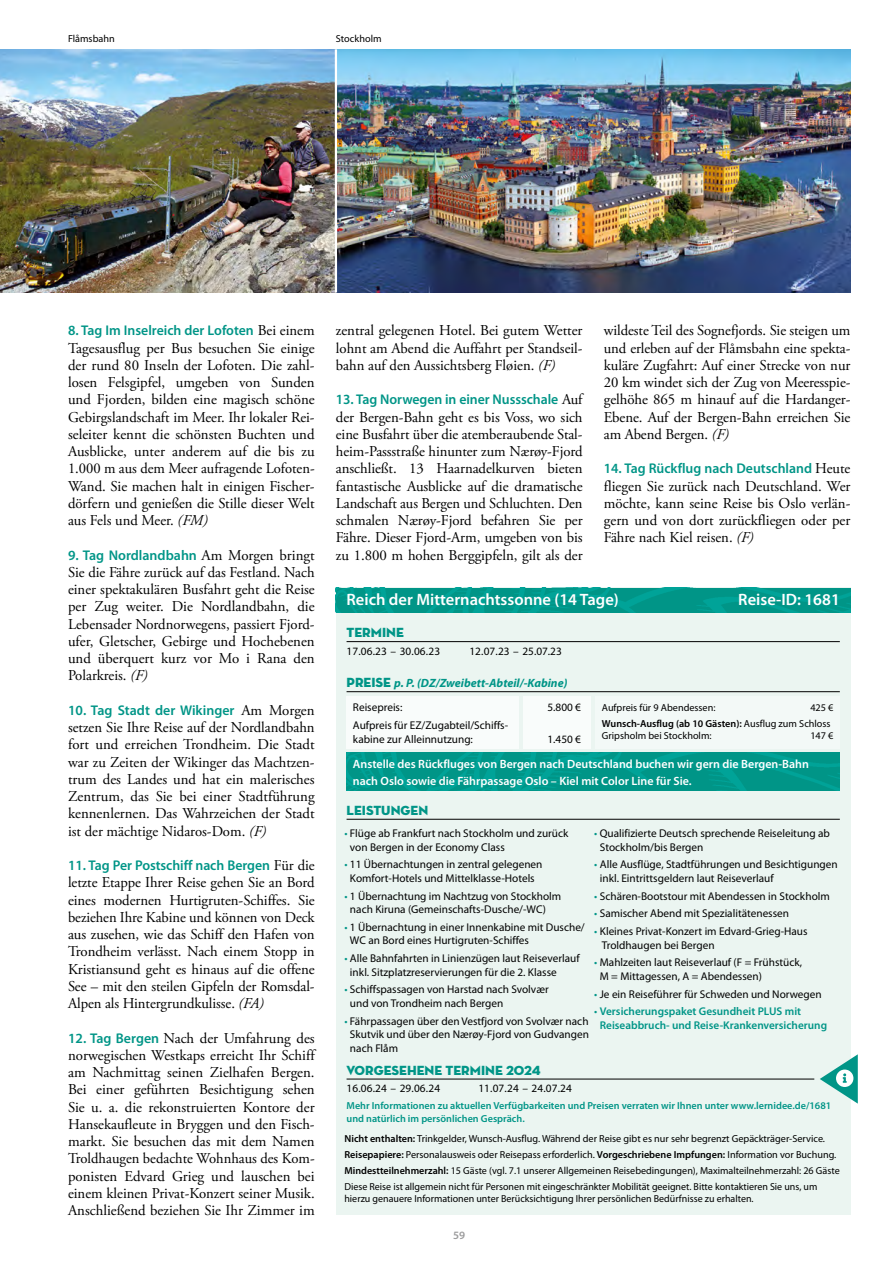
<style>
.page{position:relative;width:893px;height:1263px;background:#fff}
.page>*{position:absolute;margin:0;border:0;box-sizing:border-box;transform-origin:0 0}
.t1{font:600 16.5px "Myriad Pro";color:#fff}
.t2{font:15px/17.2px "Adobe Garamond Pro";color:#000;text-align:justify}
.t3{font:600 14.1px "Myriad Pro";color:#009587}
.t4{font:13.5px "Neutra Disp Titling";color:#009587}
.t5{font:600 12px/16.5px "Myriad Pro";color:#fff}
.t6{font:italic 700 12px "Myriad Pro";color:#009587}
.t7{font:11.25px/13.5px "Myriad Pro";color:#000}
.t8{font:600 11.25px/13.5px "Myriad Pro";color:#009587}
.t9{font:600 11.25px "Myriad Pro";color:#9c9c9d}
.t10{font:10.2px/16.2px "Myriad Pro";color:#000}
.t11{font:600 10.2px/12.3px "Myriad Pro";color:#009587}
.t12{font:600 10.2px/16.2px "Myriad Pro";color:#000;text-align:right}
.s1{font-family:"Adobe Garamond Pro";font-weight:400;font-size:15px;color:#000}
.s2{font-style:italic}
.s3{font-family:"Myriad Pro";font-weight:600;font-size:14.1px;color:#009587}
.s4{font-family:"Neutra Disp Titling";font-weight:400;font-style:normal;font-size:13.5px}
.s5{font-weight:400}
.s6{color:#009587}
.s7{font-weight:600}
</style>
<div class="page">
<div style="left:336px;top:588px;width:514px;height:627px;background:#ebf5f1"></div>
<img style="left:336px;top:588px;width:514px;height:24px">
<div style="left:347px;top:696px;width:172px;height:53px;background:#f9fcfb"></div>
<div style="left:524px;top:696px;width:67px;height:53px;background:#f9fcfb"></div>
<hr style="left:347px;top:819px;width:493px;height:1px;background:#000">
<div style="left:595px;top:696px;width:245px;height:53px;background:#f3f9f7"></div>
<img style="left:0;top:49px;width:850px;height:243px">
<hr style="left:335px;top:49px;width:2px;height:243px;background:#fff">
<img style="left:347px;top:753px;width:493px;height:38px">
<hr style="left:347px;top:1079px;width:467px;height:1px;background:#000">
<svg style="left:820px;top:1054px;width:38px;height:49px"></svg>
<hr style="left:347px;top:641px;width:493px;height:1px;background:#000">
<hr style="left:347px;top:691px;width:493px;height:1px;background:#000">
<p class="t10" style="left:68px;top:31px;width:48px">Flåmsbahn</p>
<p class="t10" style="left:336px;top:31px;width:47px">Stockholm</p>
<p class="t3" style="left:68px;top:323px;width:248px">8. Tag Im Inselreich der Lofoten <span class="s1">Bei einem</span></p>
<p class="t2" style="left:68px;top:340px;width:248px">Tagesausflug per Bus besuchen Sie einige der rund 80 Inseln der Lofoten. Die zahl&shy;losen Felsgipfel, umgeben von Sunden und Fjorden, bilden eine magisch schöne Gebirgslandschaft im Meer. Ihr lokaler Rei&shy;seleiter kennt die schönsten Buchten und Ausblicke, unter anderem auf die bis zu 1.000 m aus dem Meer aufragende Lofoten-Wand. Sie machen halt in einigen Fischer&shy;dörfern und genießen die Stille dieser Welt aus Fels und Meer. <span class="s2">(FM)</span></p>
<p class="t3" style="left:68px;top:547px;width:248px">9. Tag Nordlandbahn <span class="s1">Am Morgen bringt</span></p>
<p class="t2" style="left:68px;top:564px;width:248px">Sie die Fähre zurück auf das Festland. Nach einer spektakulären Busfahrt geht die Reise per Zug weiter. Die Nordlandbahn, die Lebensader Nordnorwegens, passiert Fjord&shy;ufer, Gletscher, Gebirge und Hochebenen und überquert kurz vor Mo i Rana den Polarkreis. <span class="s2">(F)</span></p>
<p class="t3" style="left:68px;top:702px;width:248px">10. Tag Stadt der Wikinger <span class="s1">Am Morgen</span></p>
<p class="t2" style="left:68px;top:719px;width:248px">setzen Sie Ihre Reise auf der Nordlandbahn fort und erreichen Trondheim. Die Stadt war zu Zeiten der Wikinger das Machtzen&shy;trum des Landes und hat ein malerisches Zentrum, das Sie bei einer Stadtführung kennenlernen. Das Wahrzeichen der Stadt ist der mächtige Nidaros-Dom. <span class="s2">(F)</span></p>
<p class="t3" style="left:68px;top:858px;width:248px">11. Tag Per Postschiff nach Bergen <span class="s1">Für die</span></p>
<p class="t2" style="left:68px;top:874px;width:248px">letzte Etappe Ihrer Reise gehen Sie an Bord eines modernen Hurtigruten-Schiffes. Sie beziehen Ihre Kabine und können von Deck aus zusehen, wie das Schiff den Hafen von Trondheim verlässt. Nach einem Stopp in Kristiansund geht es hinaus auf die offene See – mit den steilen Gipfeln der Romsdal-Alpen als Hintergrundkulisse. <span class="s2">(FA)</span></p>
<p class="t2" style="left:68px;top:1030px;width:248px"><span class="s3">12. Tag Bergen</span> Nach der Umfahrung des norwegischen Westkaps erreicht Ihr Schiff am Nachmittag seinen Zielhafen Bergen.<br>Bei einer geführten Besichtigung sehen Sie u. a. die rekonstruierten Kontore der Hansekaufleute in Bryggen und den Fisch&shy;markt. Sie besuchen das mit dem Namen Troldhaugen bedachte Wohnhaus des Kom&shy;ponisten Edvard Grieg und lauschen bei einem kleinen Privat-Konzert seiner Musik.<br>Anschließend beziehen Sie Ihr Zimmer im</p>
<p class="t2" style="left:336px;top:322px;width:248px">zentral gelegenen Hotel. Bei gutem Wetter lohnt am Abend die Auffahrt per Standseil&shy;bahn auf den Aussichtsberg Fløien. <span class="s2">(F)</span></p>
<p class="t3" style="left:336px;top:392px;width:248px">13. Tag Norwegen in einer Nussschale <span class="s1">Auf</span></p>
<p class="t2" style="left:336px;top:409px;width:248px">der Bergen-Bahn geht es bis Voss, wo sich eine Busfahrt über die atemberaubende Stal&shy;heim-Passstraße hinunter zum Nærøy-Fjord anschließt. 13 Haarnadelkurven bieten fantastische Ausblicke auf die dramatische Landschaft aus Bergen und Schluchten. Den schmalen Nærøy-Fjord befahren Sie per Fähre. Dieser Fjord-Arm, umgeben von bis zu 1.800 m hohen Berggipfeln, gilt als der</p>
<p class="t2" style="left:604px;top:322px;width:248px">wildeste Teil des Sognefjords. Sie steigen um und erleben auf der Flåmsbahn eine spekta&shy;kuläre Zugfahrt: Auf einer Strecke von nur 20 km windet sich der Zug von Meeresspie&shy;gelhöhe 865 m hinauf auf die Hardanger-Ebene. Auf der Bergen-Bahn erreichen Sie am Abend Bergen. <span class="s2">(F)</span></p>
<p class="t3" style="left:604px;top:461px;width:248px">14. Tag Rückflug nach Deutschland <span class="s1">Heute</span></p>
<p class="t2" style="left:604px;top:478px;width:248px">fliegen Sie zurück nach Deutschland. Wer möchte, kann seine Reise bis Oslo verlän&shy;gern und von dort zurückfliegen oder per Fähre nach Kiel reisen. <span class="s2">(F)</span></p>
<p class="t1" style="left:347px;top:590px;width:274px">Reich der Mitternachtssonne (14 Tage)</p>
<p class="t4" style="left:347px;top:624px;width:59px">TERMINE</p>
<p class="t7" style="left:347px;top:644px;width:95px">17.06.23 – 30.06.23</p>
<p class="t7" style="left:469px;top:644px;width:94px">12.07.23 – 25.07.23</p>
<p class="t6" style="left:347px;top:676px;width:222px"><span class="s4">PREISE</span> p. P. (DZ/Zweibett-Abteil/-Kabine)</p>
<p class="t1" style="left:738px;top:590px;width:103px">Reise-ID: 1681</p>
<p class="t7" style="left:353px;top:699px;width:157px;line-height:17.7px">Reisepreis:<br>Aufpreis für EZ/Zugabteil/Schiffs-</p>
<p class="t7" style="left:353px;top:732px;width:122px">kabine zur Alleinnutzung:</p>
<p class="t7" style="left:547px;top:701px;width:35px">5.800 €</p>
<p class="t7" style="left:547px;top:732px;width:35px">1.450 €</p>
<p class="t10" style="left:602px;top:699px;width:115px">Aufpreis für 9 Abendessen:</p>
<p class="t12" style="left:602px;top:699px;width:233px"><span class="s5">425 €<br></span>Wunsch-Ausflug (ab 10 Gästen): <span class="s5">Ausflug zum Schloss</span></p>
<p class="t10" style="left:602px;top:728px;width:111px">Gripsholm bei Stockholm:</p>
<p class="t10" style="left:810px;top:728px;width:25px">147 €</p>
<p class="t5" style="left:353px;top:756px;width:458px">Anstelle des Rückfluges von Bergen nach Deutschland buchen wir gern die Bergen-Bahn nach Oslo sowie die Fährpassage Oslo – Kiel mit Color Line für Sie.</p>
<p class="t4" style="left:347px;top:802px;width:83px">LEISTUNGEN</p>
<p class="t7" style="left:350px;top:827px;width:220px;text-indent:-6px"><span class="s6">•</span> Flüge ab Frankfurt nach Stockholm und zurück von Bergen in der Economy Class</p>
<p class="t7" style="left:344px;top:858px;width:200px;text-align:center"><span class="s6">•</span> 11 Übernachtungen in zentral gelegenen<br>Komfort-Hotels und Mittelklasse-Hotels</p>
<p class="t7" style="left:350px;top:889px;width:213px;text-indent:-6px"><span class="s6">•</span> 1 Übernachtung im Nachtzug von Stockholm nach Kiruna (Gemeinschafts-Dusche/-WC)</p>
<p class="t7" style="left:350px;top:920px;width:236px;text-indent:-6px"><span class="s6">•</span> 1 Übernachtung in einer Innenkabine mit Dusche/<br>WC an Bord eines Hurtigruten-Schiffes</p>
<p class="t7" style="left:350px;top:952px;width:231px;text-indent:-6px"><span class="s6">•</span> Alle Bahnfahrten in Linienzügen laut Reiseverlauf inkl. Sitzplatzreservierungen für die 2. Klasse</p>
<p class="t7" style="left:350px;top:983px;width:200px;text-indent:-6px"><span class="s6">•</span> Schiffspassagen von Harstad nach Svolvær und von Trondheim nach Bergen</p>
<p class="t7" style="left:350px;top:1014px;width:240px;text-align:justify;text-indent:-6px"><span class="s6">•</span> Fährpassagen über den Vestfjord von Svolvær nach Skutvik und über den Nærøy-Fjord von Gudvangen nach Flåm</p>
<p class="t7" style="left:600px;top:827px;width:232px;text-indent:-6px"><span class="s6">•</span> Qualifizierte Deutsch sprechende Reiseleitung ab<br>Stockholm/bis Bergen</p>
<p class="t7" style="left:600px;top:858px;width:239px;text-indent:-6px"><span class="s6">•</span> Alle Ausflüge, Stadtführungen und Besichtigungen inkl. Eintrittsgeldern laut Reiseverlauf</p>
<p class="t7" style="left:594px;top:889px;width:237px"><span class="s6">•</span> Schären-Bootstour mit Abendessen in Stockholm</p>
<p class="t7" style="left:594px;top:907px;width:196px"><span class="s6">•</span> Samischer Abend mit Spezialitätenessen</p>
<p class="t7" style="left:602px;top:925px;width:207px;text-indent:-7px"><span class="s6">•</span> Kleines Privat-Konzert im Edvard-Grieg-Haus<br>Troldhaugen bei Bergen</p>
<p class="t7" style="left:600px;top:956px;width:204px;text-indent:-6px"><span class="s6">•</span> Mahlzeiten laut Reiseverlauf (F = Frühstück,<br>M = Mittagessen, A = Abendessen)</p>
<p class="t7" style="left:594px;top:987px;width:229px"><span class="s6">•</span> Je ein Reiseführer für Schweden und Norwegen</p>
<p class="t8" style="left:600px;top:1005px;width:229px;text-indent:-6px"><span class="s5">•</span> Versicherungspaket Gesundheit PLUS mit<br>Reiseabbruch- und Reise-Krankenversicherung</p>
<p class="t4" style="left:347px;top:1061px;width:196px">VORGESEHENE TERMINE 2024</p>
<p class="t7" style="left:347px;top:1082px;width:95px">16.06.24 – 29.06.24</p>
<p class="t7" style="left:478px;top:1082px;width:95px">11.07.24 – 24.07.24</p>
<p class="t11" style="left:347px;top:1100px;width:486px">Mehr Informationen zu aktuellen Verfügbarkeiten und Preisen verraten wir Ihnen unter www.lernidee.de/1681 und natürlich im persönlichen Gespräch.</p>
<p class="t10" style="left:344px;top:1130px;width:497px"><span class="s7">Nicht enthalten:</span> Trinkgelder, Wunsch-Ausflug. Während der Reise gibt es nur sehr begrenzt Gepäckträger-Service.<br><span class="s7">Reisepapiere:</span> Personalausweis oder Reisepass erforderlich. <span class="s7">Vorgeschriebene Impfungen:</span> Information vor Buchung.<br><span class="s7">Mindestteilnehmerzahl:</span> 15 Gäste (vgl. 7.1 unserer Allgemeinen Reisebedingungen), Maximalteilnehmerzahl: 26 Gäste Diese Reise ist allgemein nicht für Personen mit eingeschränkter Mobilität geeignet. Bitte kontaktieren Sie uns, um</p>
<p class="t10" style="left:344px;top:1191px;width:411px">hierzu genauere Informationen unter Berücksichtigung Ihrer persönlichen Bedürfnisse zu erhalten.</p>
<p class="t9" style="left:453px;top:1229px;width:14px">59</p>
</div>
